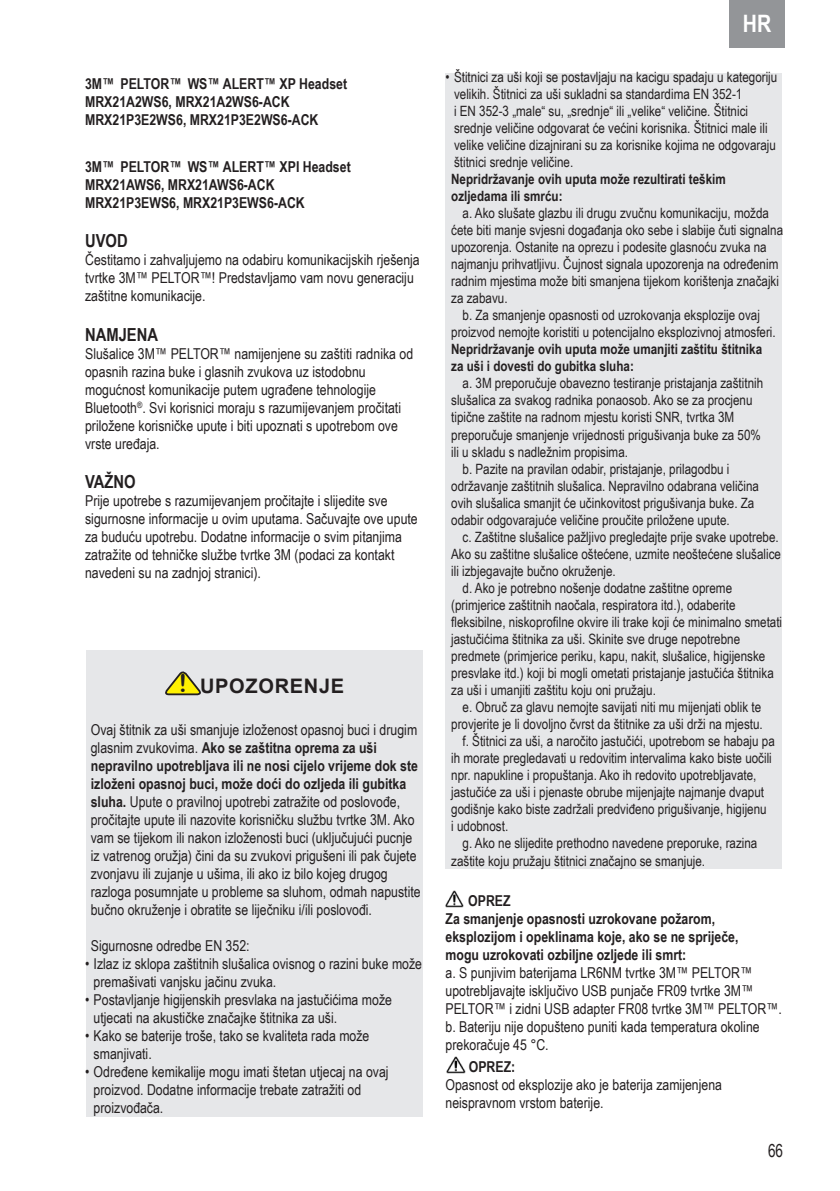
<style>
.page{position:relative;width:840px;height:1191px;background:#fff}
.page>*{position:absolute;margin:0;border:0;box-sizing:border-box;transform-origin:0 0}
.t1{font:700 24px "Arial Narrow";color:#fff}
.t2{font:700 20px "Arial";letter-spacing:.035em;color:#231f20}
.Underrubrik{font:700 18px "Arial Narrow";color:#231f20}
.Liten_rubrik_versale{font:700 18px "Arial Narrow";color:#231f20}
.t3{font:18px "Arial Narrow";color:#231f20;scale:.92 1}
.Brödtext{font:15px/18px "Arial Narrow";color:#231f20}
.Brödtext_bold{font:700 15px/18px "Arial Narrow";color:#231f20}
.Brödtext-2{font:700 15px "Arial Narrow";color:#231f20}
.Liten_rubrik_versale-2{font:700 15px "Arial Narrow";color:#231f20}
.Brödtext-3{font:14.2px/17px "Arial Narrow";color:#231f20}
.Brödtext_bold-2{font:700 14.2px/17px "Arial Narrow";color:#231f20}
.s1{font-family:"Arial Rounded MT Bold";font-weight:400;font-size:24.8px}
.s2{font-weight:700}
</style>
<div class="page">
<div style="left:729px;top:0;width:55px;height:48px;background:#939598"></div>
<div style="left:86px;top:650px;width:336px;height:21px;background:#e6e7e9"></div>
<div style="left:86px;top:668px;width:336px;height:34px;background:#e6e7e9"></div>
<div style="left:86px;top:699px;width:336px;height:21px;background:#e6e7e9"></div>
<div style="left:86px;top:717px;width:336px;height:201px;background:#e6e7e9"></div>
<div style="left:86px;top:915px;width:336px;height:21px;background:#e6e7e9"></div>
<div style="left:86px;top:933px;width:336px;height:21px;background:#e6e7e9"></div>
<div style="left:86px;top:951px;width:336px;height:39px;background:#e6e7e9"></div>
<div style="left:86px;top:987px;width:336px;height:39px;background:#e6e7e9"></div>
<div style="left:86px;top:1023px;width:336px;height:39px;background:#e6e7e9"></div>
<div style="left:86px;top:1059px;width:336px;height:57px;background:#e6e7e9"></div>
<svg style="left:165px;top:671px;width:36px;height:25px"></svg>
<div style="left:445px;top:73px;width:336px;height:97px;background:#e6e7e9"></div>
<div style="left:445px;top:167px;width:336px;height:37px;background:#e6e7e9"></div>
<div style="left:445px;top:201px;width:336px;height:105px;background:#e6e7e9"></div>
<div style="left:445px;top:303px;width:336px;height:37px;background:#e6e7e9"></div>
<div style="left:445px;top:337px;width:336px;height:37px;background:#e6e7e9"></div>
<div style="left:445px;top:371px;width:336px;height:88px;background:#e6e7e9"></div>
<div style="left:445px;top:456px;width:336px;height:71px;background:#e6e7e9"></div>
<div style="left:445px;top:524px;width:336px;height:54px;background:#e6e7e9"></div>
<div style="left:445px;top:575px;width:336px;height:122px;background:#e6e7e9"></div>
<div style="left:445px;top:694px;width:336px;height:37px;background:#e6e7e9"></div>
<div style="left:445px;top:728px;width:336px;height:105px;background:#e6e7e9"></div>
<div style="left:445px;top:830px;width:336px;height:38px;background:#e6e7e9"></div>
<img style="left:445px;top:890px;width:18px;height:17px">
<img style="left:446px;top:1056px;width:19px;height:17px">
<p class="Brödtext_bold" style="left:85px;top:74px;width:263px">3M™ PELTOR™ WS™ ALERT™ XP Headset</p>
<p class="Brödtext_bold" style="left:85px;top:92px;width:206px">MRX21A2WS6, MRX21A2WS6-ACK</p>
<p class="Brödtext_bold" style="left:85px;top:110px;width:235px">MRX21P3E2WS6, MRX21P3E2WS6-ACK</p>
<p class="Brödtext_bold" style="left:85px;top:156px;width:267px">3M™ PELTOR™ WS™ ALERT™ XPI Headset</p>
<p class="Brödtext_bold" style="left:85px;top:174px;width:191px">MRX21AWS6, MRX21AWS6-ACK</p>
<p class="Brödtext_bold" style="left:85px;top:192px;width:221px">MRX21P3EWS6, MRX21P3EWS6-ACK</p>
<p class="Underrubrik" style="left:85px;top:227px;width:44px">UVOD</p>
<p class="Brödtext" style="left:85px;top:250px;width:336px">Čestitamo i zahvaljujemo na odabiru komunikacijskih rješenja tvrtke 3M™ PELTOR™! Predstavljamo vam novu generaciju zaštitne komunikacije.</p>
<p class="Underrubrik" style="left:85px;top:321px;width:74px">NAMJENA</p>
<p class="Brödtext" style="left:85px;top:344px;width:329px">Slušalice 3M™ PELTOR™ namijenjene su zaštiti radnika od opasnih razina buke i glasnih zvukova uz istodobnu mogućnost komunikacije putem ugrađene tehnologije Bluetooth<sup>®</sup>. Svi korisnici moraju s razumijevanjem pročitati priložene korisničke upute i biti upoznati s upotrebom ove vrste uređaja.</p>
<p class="Liten_rubrik_versale" style="left:85px;top:468px;width:52px">VAŽNO</p>
<p class="Brödtext" style="left:85px;top:491px;width:334px">Prije upotrebe s razumijevanjem pročitajte i slijedite sve sigurnosne informacije u ovim uputama. Sačuvajte ove upute za buduću upotrebu. Dodatne informacije o svim pitanjima zatražite od tehničke službe tvrtke 3M (podaci za kontakt navedeni su na zadnjoj stranici).</p>
<p class="t2" style="left:179px;top:671px;width:167px"><span class="s1">!</span> UPOZORENJE</p>
<p class="Brödtext" style="left:91px;top:720px;width:331px">Ovaj štitnik za uši smanjuje izloženost opasnoj buci i drugim glasnim zvukovima. <span class="s2">Ako se zaštitna oprema za uši nepravilno upotrebljava ili ne nosi cijelo vrijeme dok ste izloženi opasnoj buci, može doći do ozljeda ili gubitka sluha.</span> Upute o pravilnoj upotrebi zatražite od poslovođe, pročitajte upute ili nazovite korisničku službu tvrtke 3M. Ako vam se tijekom ili nakon izloženosti buci (uključujući pucnje iz vatrenog oružja) čini da su zvukovi prigušeni ili pak čujete zvonjavu ili zujanje u ušima, ili ako iz bilo kojeg drugog razloga posumnjate u probleme sa sluhom, odmah napustite bučno okruženje i obratite se liječniku i/ili poslovođi.</p>
<p class="Brödtext" style="left:91px;top:936px;width:160px">Sigurnosne odredbe EN 352:</p>
<p class="Brödtext" style="left:94px;top:954px;width:330px;text-indent:-9px">• Izlaz iz sklopa zaštitnih slušalica ovisnog o razini buke može premašivati vanjsku jačinu zvuka.</p>
<p class="Brödtext" style="left:94px;top:990px;width:300px;text-indent:-9px">• Postavljanje higijenskih presvlaka na jastučićima može utjecati na akustičke značajke štitnika za uši.</p>
<p class="Brödtext" style="left:94px;top:1026px;width:277px;text-indent:-9px">• Kako se baterije troše, tako se kvaliteta rada može smanjivati.</p>
<p class="Brödtext" style="left:94px;top:1062px;width:296px;text-indent:-9px">• Određene kemikalije mogu imati štetan utjecaj na ovaj proizvod. Dodatne informacije trebate zatražiti od proizvođača.</p>
<p class="t1" style="left:742px;top:5px;width:30px">HR</p>
<p class="Brödtext-3" style="left:454px;top:68px;width:324px;text-indent:-9px">• Štitnici za uši koji se postavljaju na kacigu spadaju u kategoriju velikih. Štitnici za uši sukladni sa standardima EN 352-1<br>i EN 352-3 „male“ su, „srednje“ ili „velike“ veličine. Štitnici srednje veličine odgovarat će većini korisnika. Štitnici male ili velike veličine dizajnirani su za korisnike kojima ne odgovaraju štitnici srednje veličine.</p>
<p class="Brödtext_bold-2" style="left:451px;top:170px;width:276px">Nepridržavanje ovih uputa može rezultirati teškim ozljedama ili smrću:</p>
<p class="Brödtext-3" style="left:451px;top:204px;width:333px;text-indent:11px">a. Ako slušate glazbu ili drugu zvučnu komunikaciju, možda ćete biti manje svjesni događanja oko sebe i slabije čuti signalna upozorenja. Ostanite na oprezu i podesite glasnoću zvuka na najmanju prihvatljivu. Čujnost signala upozorenja na određenim radnim mjestima može biti smanjena tijekom korištenja značajki za zabavu.</p>
<p class="Brödtext-3" style="left:451px;top:306px;width:326px;text-align:center">b. Za smanjenje opasnosti od uzrokovanja eksplozije ovaj proizvod nemojte koristiti u potencijalno eksplozivnoj atmosferi.</p>
<p class="Brödtext_bold-2" style="left:451px;top:340px;width:312px">Nepridržavanje ovih uputa može umanjiti zaštitu štitnika za uši i dovesti do gubitka sluha:</p>
<p class="Brödtext-3" style="left:451px;top:374px;width:313px;text-indent:11px">a. 3M preporučuje obavezno testiranje pristajanja zaštitnih slušalica za svakog radnika ponaosob. Ako se za procjenu tipične zaštite na radnom mjestu koristi SNR, tvrtka 3M preporučuje smanjenje vrijednosti prigušivanja buke za 50% ili u skladu s nadležnim propisima.</p>
<p class="Brödtext-3" style="left:451px;top:459px;width:309px;text-indent:11px">b. Pazite na pravilan odabir, pristajanje, prilagodbu i održavanje zaštitnih slušalica. Nepravilno odabrana veličina ovih slušalica smanjit će učinkovitost prigušivanja buke. Za odabir odgovarajuće veličine proučite priložene upute.</p>
<p class="Brödtext-3" style="left:451px;top:527px;width:331px;text-indent:11px">c. Zaštitne slušalice pažljivo pregledajte prije svake upotrebe.<br>Ako su zaštitne slušalice oštećene, uzmite neoštećene slušalice ili izbjegavajte bučno okruženje.</p>
<p class="Brödtext-3" style="left:451px;top:578px;width:332px;text-indent:11px">d. Ako je potrebno nošenje dodatne zaštitne opreme (primjerice zaštitnih naočala, respiratora itd.), odaberite fleksibilne, niskoprofilne okvire ili trake koji će minimalno smetati jastučićima štitnika za uši. Skinite sve druge nepotrebne predmete (primjerice periku, kapu, nakit, slušalice, higijenske presvlake itd.) koji bi mogli ometati pristajanje jastučića štitnika za uši i umanjiti zaštitu koju oni pružaju.</p>
<p class="Brödtext-3" style="left:451px;top:697px;width:313px;text-align:right">e. Obruč za glavu nemojte savijati niti mu mijenjati oblik te provjerite je li dovoljno čvrst da štitnike za uši drži na mjestu.</p>
<p class="Brödtext-3" style="left:451px;top:731px;width:325px;text-indent:11px">f. Štitnici za uši, a naročito jastučići, upotrebom se habaju pa ih morate pregledavati u redovitim intervalima kako biste uočili npr. napukline i propuštanja. Ako ih redovito upotrebljavate, jastučiće za uši i pjenaste obrube mijenjajte najmanje dvaput godišnje kako biste zadržali predviđeno prigušivanje, higijenu<br>i udobnost.</p>
<p class="Brödtext-3" style="left:451px;top:833px;width:307px;line-height:18px;text-indent:11px">g. Ako ne slijedite prethodno navedene preporuke, razina zaštite koju pružaju štitnici značajno se smanjuje.</p>
<p class="Liten_rubrik_versale-2" style="left:468px;top:889px;width:44px">OPREZ</p>
<p class="Brödtext_bold" style="left:445px;top:908px;width:294px">Za smanjenje opasnosti uzrokovane požarom, eksplozijom i opeklinama koje, ako se ne spriječe, mogu uzrokovati ozbiljne ozljede ili smrt:</p>
<p class="Brödtext" style="left:445px;top:962px;width:338px">a. S punjivim baterijama LR6NM tvrtke 3M™ PELTOR™ upotrebljavajte isključivo USB punjače FR09 tvrtke 3M™<br>PELTOR™ i zidni USB adapter FR08 tvrtke 3M™ PELTOR™.</p>
<p class="Brödtext" style="left:445px;top:1016px;width:315px">b. Bateriju nije dopušteno puniti kada temperatura okoline prekoračuje 45 °C.</p>
<p class="Brödtext-2" style="left:468px;top:1055px;width:48px">OPREZ:</p>
<p class="Brödtext" style="left:445px;top:1074px;width:278px">Opasnost od eksplozije ako je baterija zamijenjena neispravnom vrstom baterije.</p>
<p class="t3" style="left:767px;top:1137px;width:18px">66</p>
</div>
